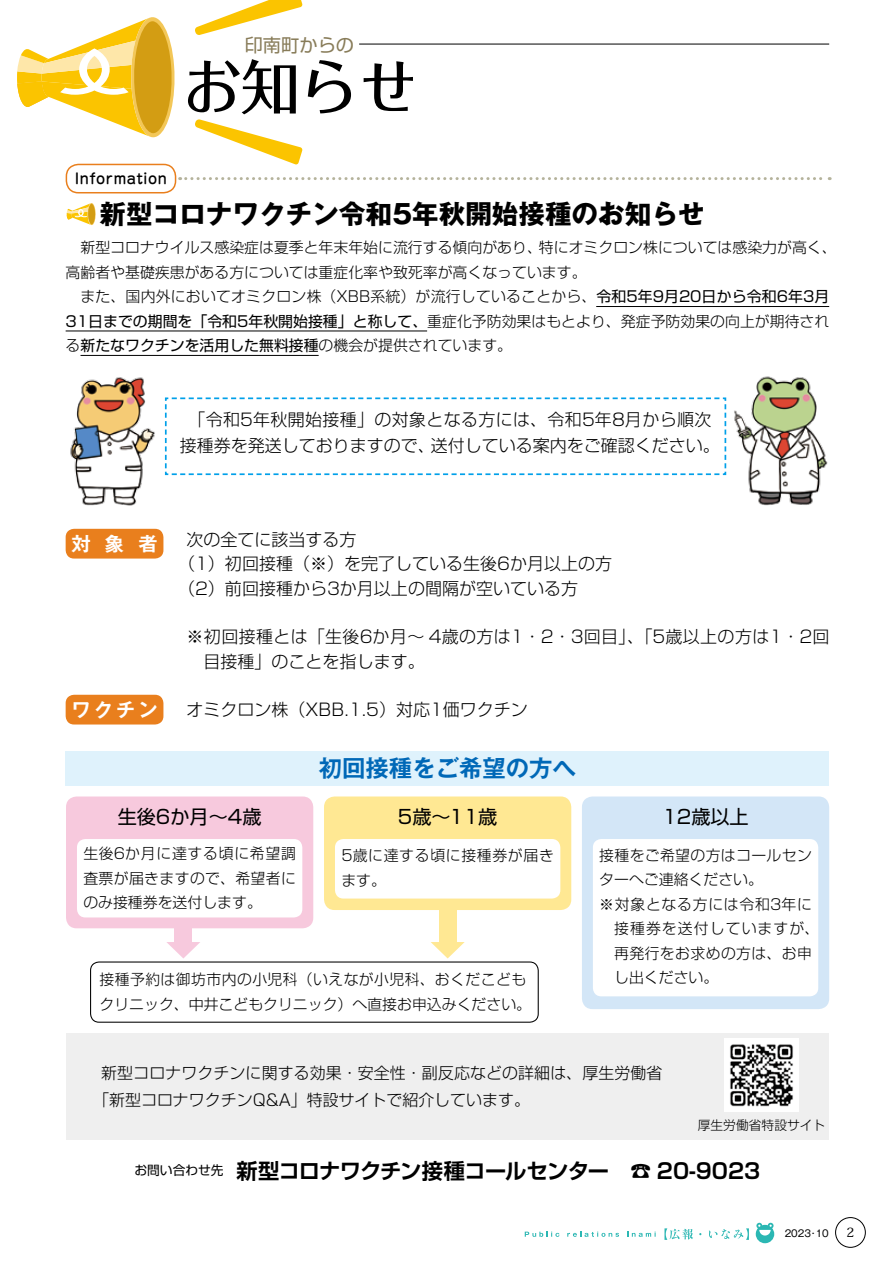
<style>
.page{position:relative;width:893px;height:1263px;background:#fff}
.page>*{position:absolute;margin:0;border:0;box-sizing:border-box;transform-origin:0 0}
.t1{font:500 58.95px "Folk Pro";color:#000}
.t2{font:700 26.55px "Gothic MB101 Pro";color:#000}
.t3{font:700 23.4px "Gothic MB101 Pr 6 N De";color:#0068b7}
.t4{font:700 21.3px "Shin Go Pro De";letter-spacing:-.025em;color:#000}
.t5{font:19.2px "Shin Go Pr 6 N";color:#000}
.t6{font:700 19.2px "Gothic MB101 Pr 6 N De";letter-spacing:.17em;color:#fff}
.t7{font:18.3px "Shin Go Pro";color:#887c59}
.t8{font:300 16.95px/24.5px "Shin Go Pr 6 N";color:#000}
.t9{font:300 15.9px/26.5px "Shin Go Pr 6 N";letter-spacing:.005em;color:#000}
.t10{font:300 14.85px/24.5px "Shin Go Pr 6 N";color:#000}
.t11{font:300 14.85px/24.5px "Shin Go Pr 6 N";letter-spacing:.045em;color:#000}
.t12{font:14.85px "Shin Go Pr 6 N";color:#000}
.t13{font:300 14.85px "Shin Go Pr 6 N";letter-spacing:.02em;color:#000}
.t14{font:300 14.85px "Shin Go Pr 6 N";letter-spacing:.07em;color:#000}
.t15{font:300 14.85px "Shin Go Pr 6 N";letter-spacing:.025em;color:#000}
.t16{font:500 14.55px "Jun 34 Pro";letter-spacing:.03em;color:#000}
.t17{font:300 12.75px "Shin Go Pro";color:#000}
.t18{font:12.75px "Shin Go Pro";color:#000}
.t19{font:500 12.75px "Koz Min Pro";color:#000}
.t20{font:9.6px "Gothic MB101 Pro";color:#000}
.s1{font-weight:400}
.s2{font-weight:300}
</style>
<div class="page">
<svg style="left:195px;top:0;width:108px;height:35px"></svg>
<svg style="left:195px;top:119px;width:108px;height:46px"></svg>
<svg style="left:17px;top:17px;width:158px;height:121px"></svg>
<hr style="left:359px;top:44px;width:470px;height:1px;background:#000">
<div style="left:66px;top:529px;width:97px;height:29px;background:#e97f1d;border-radius:9px"></div>
<div style="left:66px;top:695px;width:97px;height:29px;background:#e97f1d;border-radius:9px"></div>
<div style="left:66px;top:1033px;width:763px;height:107px;background:#efefef"></div>
<div style="left:66px;top:796px;width:247px;height:132px;background:#f7c9dd;border-radius:11px"></div>
<div style="left:324px;top:796px;width:247px;height:114px;background:#ffe893;border-radius:11px"></div>
<div style="left:582px;top:796px;width:247px;height:213px;background:#d3e6f7;border-radius:11px"></div>
<div style="left:593px;top:839px;width:225px;height:157px;background:#fff;border-radius:9px"></div>
<div style="left:335px;top:839px;width:225px;height:59px;background:#fff;border-radius:9px"></div>
<div style="left:77px;top:839px;width:225px;height:78px;background:#fff;border-radius:9px"></div>
<div style="left:835px;top:1217px;width:31px;height:30px;border:1px solid #000;border-radius:50%"></div>
<div style="left:756px;top:1225px;width:18px;height:18px;background:#2bb7b3;border-radius:50%"></div>
<svg style="left:664px;top:1228px;width:29px;height:12px"></svg>
<svg style="left:709px;top:1228px;width:40px;height:12px"></svg>
<svg style="left:525px;top:1231px;width:34px;height:6px"></svg>
<svg style="left:567px;top:1231px;width:52px;height:6px"></svg>
<svg style="left:627px;top:1231px;width:29px;height:6px"></svg>
<svg style="left:756px;top:1223px;width:17px;height:12px"></svg>
<div style="left:66px;top:751px;width:763px;height:34px;background:#dff2fc"></div>
<hr style="left:596px;top:306px;width:233px;height:1px;background:#000">
<hr style="left:66px;top:331px;width:361px;height:1px;background:#000">
<hr style="left:81px;top:355px;width:238px;height:1px;background:#000">
<svg style="left:67px;top:203px;width:29px;height:22px"></svg>
<div style="left:66px;top:164px;width:110px;height:29px;border:2px solid #e97f1d;border-radius:12px"></div>
<svg style="left:180px;top:177px;width:650px;height:3px"></svg>
<img style="left:70px;top:377px;width:85px;height:129px">
<img style="left:734px;top:376px;width:94px;height:130px">
<img style="left:725px;top:1038px;width:73px;height:73px">
<svg style="left:164px;top:397px;width:563px;height:79px"></svg>
<div style="left:90px;top:961px;width:449px;height:62px;border:1px solid #000;border-radius:9px"></div>
<svg style="left:431px;top:942px;width:34px;height:16px"></svg>
<svg style="left:166px;top:942px;width:34px;height:16px"></svg>
<div style="left:439px;top:903px;width:17px;height:42px;background:#ffe893"></div>
<div style="left:175px;top:924px;width:17px;height:21px;background:#f7c9dd"></div>
<p class="t7" style="left:245px;top:30px;width:111px">印南町からの</p>
<h1 class="t1" style="left:182px;top:37px;width:238px">お知らせ</h1>
<p class="t16" style="left:75px;top:167px;width:94px">Information</p>
<h2 class="t2" style="left:100px;top:192px;width:606px">新型コロナワクチン令和5年秋開始接種のお知らせ</h2>
<p class="t10" style="left:81px;top:234px;width:463px">新型コロナウイルス感染症は夏季と年末年始に流行する傾向があり、</p>
<p class="t10" style="left:66px;top:259px;width:522px">高齢者や基礎疾患がある方については重症化率や致死率が高くなっています。</p>
<p class="t10" style="left:81px;top:283px;width:750px">また、国内外においてオミクロン株（XBB系統）が流行していることから、<span class="s1">令和5年9月20日から令和6年3月</span></p>
<p class="t10" style="left:66px;top:308px;width:765px"><span class="s1">31日までの期間を「令和5年秋開始接種」と称して、</span>重症化予防効果はもとより、発症予防効果の向上が期待され</p>
<p class="t12" style="left:66px;top:333px;width:448px"><span class="s2">る</span>新たなワクチンを活用した無料接種<span class="s2">の機会が提供されています。</span></p>
<p class="t10" style="left:539px;top:234px;width:299px">特にオミクロン株については感染力が高く、</p>
<p class="t8" style="left:431px;top:405px;width:291px;line-height:25.5px;text-indent:-242px">「令和5年秋開始接種」の対象となる方には、令和5年8月から順次送付している案内をご確認ください。</p>
<p class="t8" style="left:180px;top:431px;width:257px">接種券を発送しておりますので、</p>
<p class="t6" style="left:71px;top:528px;width:88px">対象者</p>
<p class="t6" style="left:71px;top:694px;width:88px">ワクチン</p>
<p class="t8" style="left:178px;top:525px;width:436px;text-indent:9px">次の全てに該当する方<br>（1）初回接種（※）を完了している生後6か月以上の方（2）前回接種から3か月以上の間隔が空いている方</p>
<p class="t8" style="left:204px;top:623px;width:627px;text-indent:-17px">※初回接種とは「生後6か月～ 4歳の方は1・2・3回目」、「5歳以上の方は1・2回目接種」のことを指します。</p>
<p class="t8" style="left:187px;top:696px;width:343px">オミクロン株（XBB.1.5）対応1価ワクチン</p>
<h3 class="t3" style="left:319px;top:749px;width:259px">初回接種をご希望の方へ</h3>
<p class="t5" style="left:118px;top:801px;width:145px">生後6か月～4歳</p>
<p class="t5" style="left:398px;top:801px;width:101px">5歳～11歳</p>
<p class="t5" style="left:662px;top:801px;width:88px">12歳以上</p>
<p class="t10" style="left:83px;top:840px;width:214px;text-align:justify">生後6か月に達する頃に希望調査票が届きますので、希望者にのみ接種券を送付します。</p>
<p class="t11" style="left:341px;top:842px;width:214px">5歳に達する頃に接種券が届きます。</p>
<p class="t13" style="left:599px;top:843px;width:214px">接種をご希望の方はコールセン</p>
<p class="t10" style="left:599px;top:866px;width:165px">ターへご連絡ください。</p>
<p class="t11" style="left:599px;top:890px;width:214px">※対象となる方には令和3年に</p>
<p class="t14" style="left:614px;top:916px;width:207px">接種券を送付していますが、</p>
<p class="t15" style="left:614px;top:941px;width:199px">再発行をお求めの方は、お申</p>
<p class="t10" style="left:614px;top:964px;width:106px">し出ください。</p>
<p class="t10" style="left:99px;top:966px;width:433px">接種予約は御坊市内の小児科（いえなが小児科、おくだこどもクリニック、中井こどもクリニック）へ直接お申込みください。</p>
<p class="t9" style="left:93px;top:1058px;width:571px;text-indent:8px">新型コロナワクチンに関する効果・安全性・副反応などの詳細は、厚生労働省「新型コロナワクチンQ&amp;A」特設サイトで紹介しています。</p>
<p class="t17" style="left:698px;top:1114px;width:129px">厚生労働省特設サイト</p>
<p class="t18" style="left:134px;top:1160px;width:91px">お問い合わせ先</p>
<h3 class="t4" style="left:236px;top:1153px;width:374px">新型コロナワクチン接種コールセンター</h3>
<h3 class="t4" style="left:630px;top:1153px;width:132px">☎ 20-9023</h3>
<p class="t20" style="left:785px;top:1225px;width:28px">2023</p>
<p class="t20" style="left:816px;top:1225px;width:15px">10</p>
<p class="t20" style="left:808px;top:1225px;width:11px">・</p>
<p class="t19" style="left:846px;top:1223px;width:9px">2</p>
</div>
